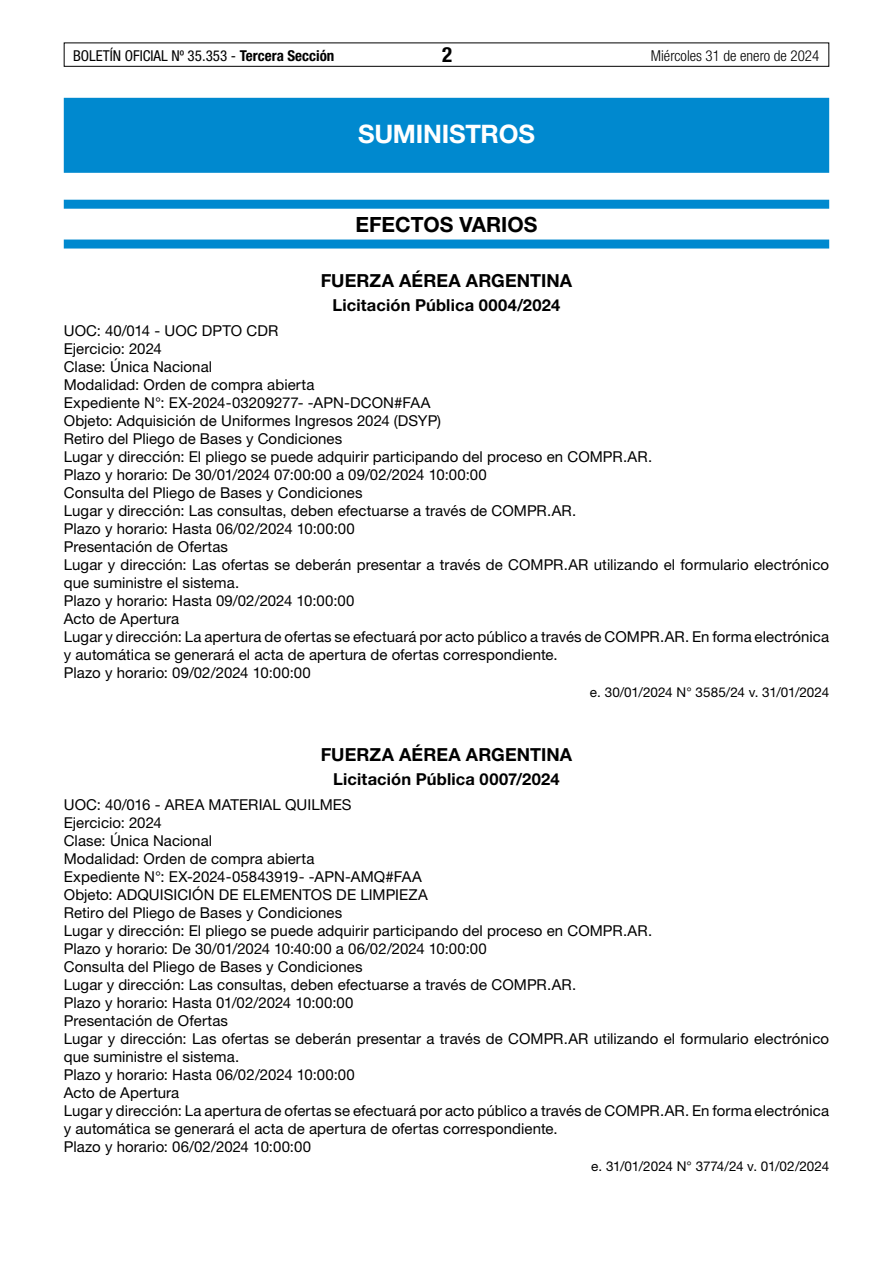
<style>
.page{position:relative;width:893px;height:1263px;background:#fff}
.page>*{position:absolute;margin:0;border:0;box-sizing:border-box;transform-origin:0 0}
.t1{font:700 25.5px "Helvetica Neue LT Std";letter-spacing:-.01em;color:#fff}
.t2{font:700 21px "Helvetica Neue LT Std";color:#000}
.t3{font:700 condensed 21px "Helvetica Neue LT Std";color:#000}
.t4{font:700 18px "Helvetica Neue LT Std";letter-spacing:.005em;color:#000}
.t5{font:700 16.5px "Helvetica Neue LT Std";letter-spacing:.01em;color:#000}
.t6{font:15px/18px "Helvetica Neue LT Std";letter-spacing:.005em;color:#000}
.t7{font:condensed 15px "Helvetica Neue LT Std";color:#000}
.t8{font:300 condensed 15px "Helvetica Neue LT Std";color:#000}
.t9{font:13.5px "Helvetica Neue LT Std";letter-spacing:-.01em;color:#000}
.s1{font-weight:700}
</style>
<div class="page">
<div style="left:64px;top:43px;width:765px;height:24px;border:1px solid #000"></div>
<div style="left:64px;top:98px;width:765px;height:75px;background:#0089cf"></div>
<div style="left:64px;top:200px;width:765px;height:9px;background:#0089cf"></div>
<div style="left:64px;top:240px;width:765px;height:9px;background:#0089cf"></div>
<p class="t7" style="left:73px;top:47px;width:263px">BOLETÍN OFICIAL Nº 35.353 - <span class="s1">Tercera Sección</span></p>
<h2 class="t3" style="left:442px;top:42px;width:12px">2</h2>
<p class="t8" style="left:651px;top:47px;width:170px">Miércoles 31 de enero de 2024</p>
<h1 class="t1" style="left:358px;top:118px;width:178px">SUMINISTROS</h1>
<h2 class="t2" style="left:356px;top:212px;width:183px">EFECTOS VARIOS</h2>
<p class="t4" style="left:321px;top:270px;width:253px">FUERZA AÉREA ARGENTINA</p>
<p class="t5" style="left:332px;top:295px;width:229px">Licitación Pública 0004/2024</p>
<p class="t6" style="left:64px;top:321px;width:767px">UOC: 40/014 - UOC DPTO CDR<br>Ejercicio: 2024<br>Clase: Única Nacional<br>Modalidad: Orden de compra abierta<br>Expediente N°: EX-2024-03209277- -APN-DCON#FAA<br>Objeto: Adquisición de Uniformes Ingresos 2024 (DSYP)<br>Retiro del Pliego de Bases y Condiciones<br>Lugar y dirección: El pliego se puede adquirir participando del proceso en COMPR.AR.<br>Plazo y horario: De 30/01/2024 07:00:00 a 09/02/2024 10:00:00<br>Consulta del Pliego de Bases y Condiciones<br>Lugar y dirección: Las consultas, deben efectuarse a través de COMPR.AR.<br>Plazo y horario: Hasta 06/02/2024 10:00:00<br>Presentación de Ofertas<br>Lugar y dirección: Las ofertas se deberán presentar a través de COMPR.AR utilizando el formulario electrónico que suministre el sistema.<br>Plazo y horario: Hasta 09/02/2024 10:00:00<br>Acto de Apertura<br>Lugar y dirección: La apertura de ofertas se efectuará por acto público a través de COMPR.AR. En forma electrónica y automática se generará el acta de apertura de ofertas correspondiente.<br>Plazo y horario: 09/02/2024 10:00:00</p>
<p class="t9" style="left:590px;top:684px;width:241px">e. 30/01/2024 N° 3585/24 v. 31/01/2024</p>
<p class="t4" style="left:321px;top:743px;width:253px">FUERZA AÉREA ARGENTINA</p>
<p class="t5" style="left:333px;top:769px;width:228px">Licitación Pública 0007/2024</p>
<p class="t6" style="left:64px;top:795px;width:767px">UOC: 40/016 - AREA MATERIAL QUILMES<br>Ejercicio: 2024<br>Clase: Única Nacional<br>Modalidad: Orden de compra abierta<br>Expediente N°: EX-2024-05843919- -APN-AMQ#FAA<br>Objeto: ADQUISICIÓN DE ELEMENTOS DE LIMPIEZA<br>Retiro del Pliego de Bases y Condiciones<br>Lugar y dirección: El pliego se puede adquirir participando del proceso en COMPR.AR.<br>Plazo y horario: De 30/01/2024 10:40:00 a 06/02/2024 10:00:00<br>Consulta del Pliego de Bases y Condiciones<br>Lugar y dirección: Las consultas, deben efectuarse a través de COMPR.AR.<br>Plazo y horario: Hasta 01/02/2024 10:00:00<br>Presentación de Ofertas<br>Lugar y dirección: Las ofertas se deberán presentar a través de COMPR.AR utilizando el formulario electrónico que suministre el sistema.<br>Plazo y horario: Hasta 06/02/2024 10:00:00<br>Acto de Apertura<br>Lugar y dirección: La apertura de ofertas se efectuará por acto público a través de COMPR.AR. En forma electrónica y automática se generará el acta de apertura de ofertas correspondiente.<br>Plazo y horario: 06/02/2024 10:00:00</p>
<p class="t9" style="left:591px;top:1158px;width:239px">e. 31/01/2024 N° 3774/24 v. 01/02/2024</p>
</div>
